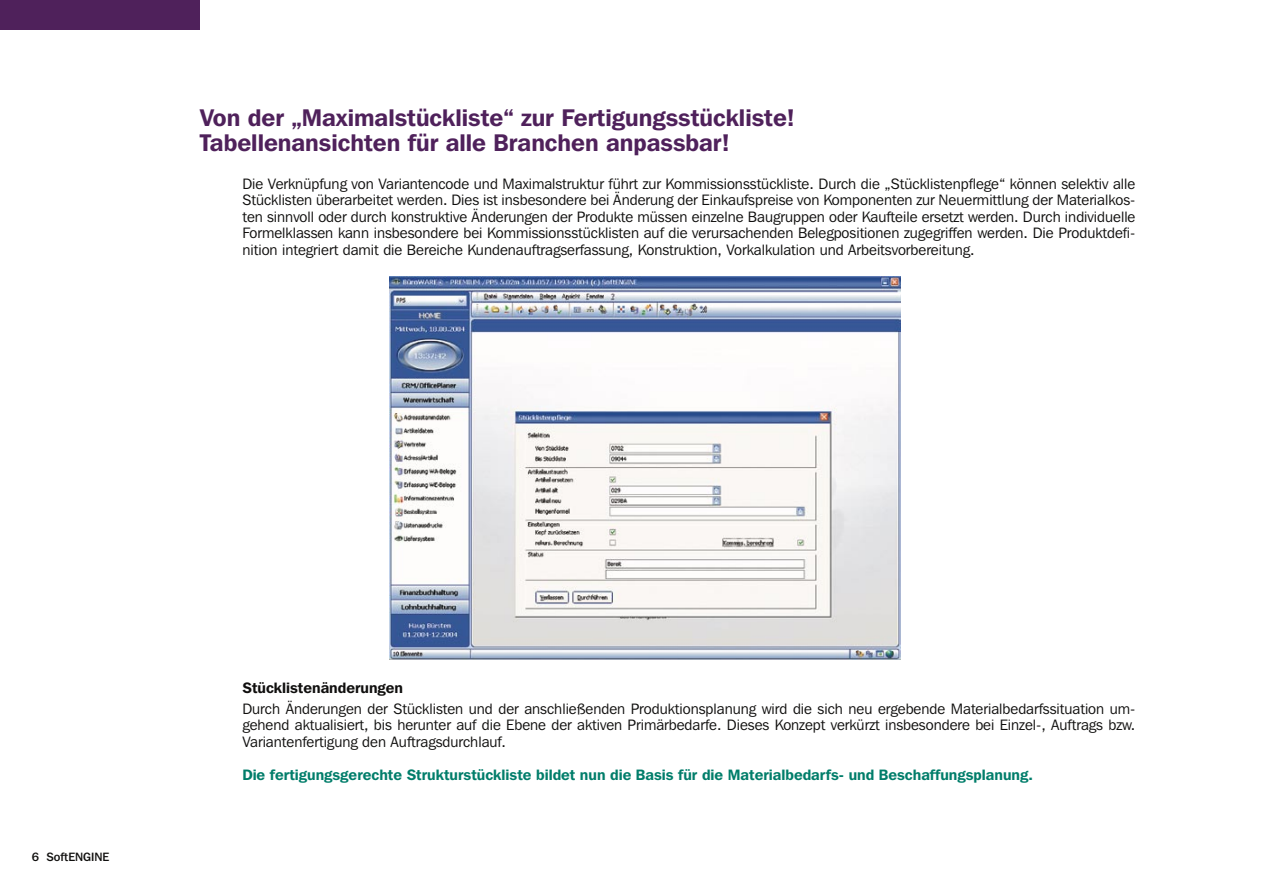
<style>
.page{position:relative;width:1263px;height:893px;background:#fff}
.page>*{position:absolute;margin:0;border:0;box-sizing:border-box;transform-origin:0 0}
.t1{font:600 24px/25.5px "Franklin Gothic IT Cby BT";color:#4f215b}
.t2{font:15px/16.5px "Franklin Gothic IT Cby BT";color:#100f0e;text-align:justify}
.t3{font:600 15px "Franklin Gothic IT Cby BT";color:#007d6a}
.t4{font:600 15px "Franklin Gothic IT Cby BT";color:#100f0e}
.t5{font:500 12px "Franklin Gothic IT Cby BT";color:#100f0e}
</style>
<div class="page">
<img style="left:390px;top:276px;width:510px;height:383px">
<div style="left:0;top:0;width:200px;height:30px;background:#4f215b"></div>
<h1 class="t1" style="left:200px;top:104px;width:596px">Von der „Maximalstückliste“ zur Fertigungsstückliste!<br>Tabellenansichten für alle Branchen anpassbar!</h1>
<p class="t2" style="left:242px;top:175px;width:894px">Die Verknüpfung von Variantencode und Maximalstruktur führt zur Kommissionsstückliste. Durch die „Stücklistenpflege“ können selektiv alle Stücklisten überarbeitet werden. Dies ist insbesondere bei Änderung der Einkaufspreise von Komponenten zur Neuermittlung der Materialkos&shy;ten sinnvoll oder durch konstruktive Änderungen der Produkte müssen einzelne Baugruppen oder Kaufteile ersetzt werden. Durch individuelle Formelklassen kann insbesondere bei Kommissionsstücklisten auf die verursachenden Belegpositionen zugegriffen werden. Die Produktdefi&shy;nition integriert damit die Bereiche Kundenauftragserfassung, Konstruktion, Vorkalkulation und Arbeitsvorbereitung.</p>
<p class="t5" style="left:32px;top:849px;width:79px">6 SoftENGINE</p>
<p class="t4" style="left:242px;top:678px;width:162px">Stücklistenänderungen</p>
<p class="t2" style="left:242px;top:700px;width:894px">Durch Änderungen der Stücklisten und der anschließenden Produktionsplanung wird die sich neu ergebende Materialbedarfssituation um&shy;gehend aktualisiert, bis herunter auf die Ebene der aktiven Primärbedarfe. Dieses Konzept verkürzt insbesondere bei Einzel-, Auftrags bzw.<br>Variantenfertigung den Auftragsdurchlauf.</p>
<p class="t3" style="left:242px;top:765px;width:792px">Die fertigungsgerechte Strukturstückliste bildet nun die Basis für die Materialbedarfs- und Beschaffungsplanung.</p>
</div>
